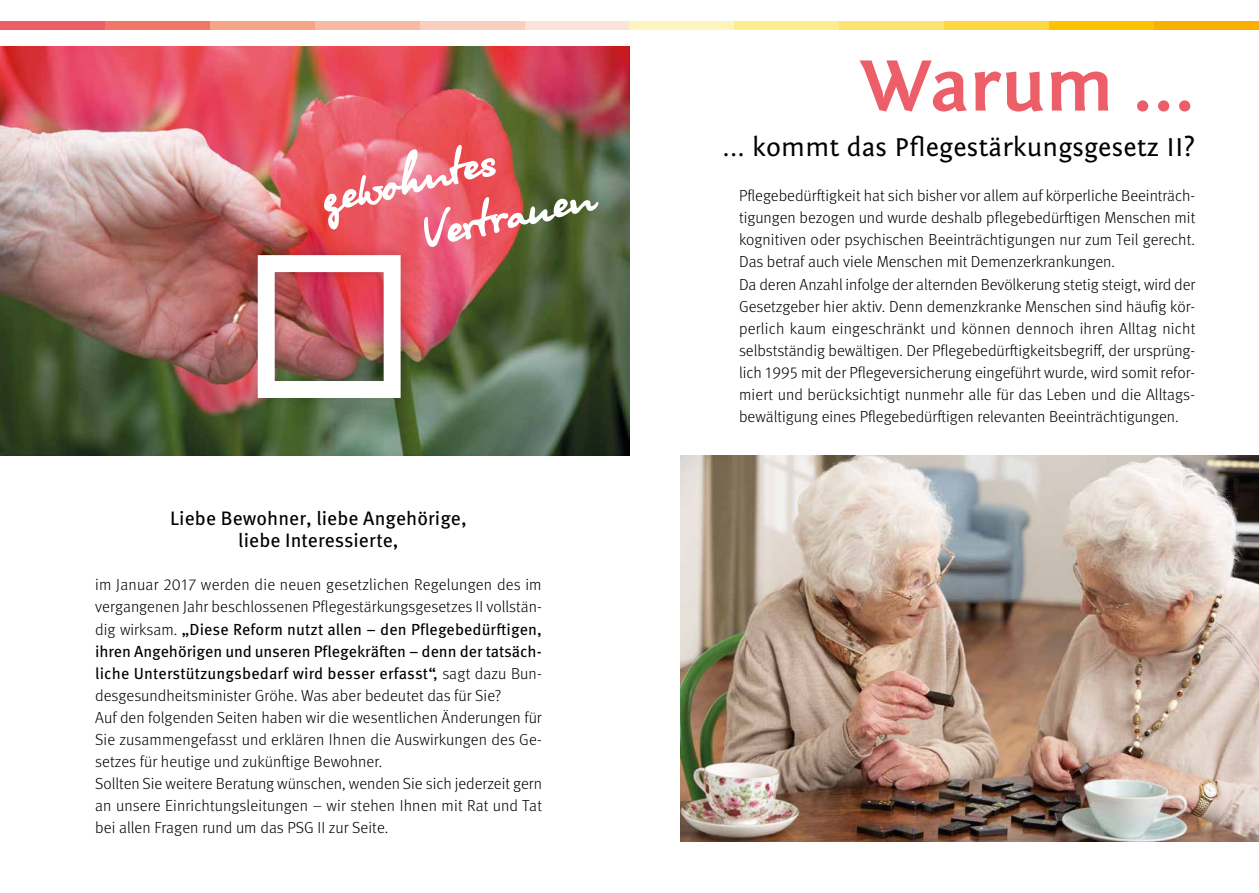
<style>
.page{position:relative;width:1259px;height:893px;background:#fff}
.page>*{position:absolute;margin:0;border:0;box-sizing:border-box;transform-origin:0 0}
.t1{font:700 75px "Fontin Sans CR";color:#ec5f68}
.t2{font:60.3px/57px "Olga";color:#fff}
.t3{font:27px "Fontin Sans CR";letter-spacing:.005em;color:#000}
.t4{font:19.5px/22px "Meta OT";letter-spacing:.005em;color:#000;text-align:center}
.t5{font:300 16.05px/22px "Meta OT";color:#000}
.s1{font-weight:400}
.s2{font-family:"Meta OT Norm";font-weight:400}
</style>
<div class="page">
<div style="left:315px;top:21px;width:105px;height:9px;background:#f8baa2"></div>
<div style="left:420px;top:21px;width:104px;height:9px;background:#facfbd"></div>
<div style="left:524px;top:21px;width:105px;height:9px;background:#fce3d7"></div>
<div style="left:0;top:21px;width:105px;height:9px;background:#ec5f68"></div>
<div style="left:105px;top:21px;width:105px;height:9px;background:#ee7767"></div>
<div style="left:210px;top:21px;width:105px;height:9px;background:#f5a488"></div>
<div style="left:839px;top:21px;width:105px;height:9px;background:#ffe271"></div>
<div style="left:734px;top:21px;width:105px;height:9px;background:#ffec8d"></div>
<div style="left:629px;top:21px;width:105px;height:9px;background:#fff4bb"></div>
<div style="left:944px;top:21px;width:105px;height:9px;background:#ffd744"></div>
<div style="left:1049px;top:21px;width:105px;height:9px;background:#fdc300"></div>
<div style="left:1154px;top:21px;width:105px;height:9px;background:#f9b000"></div>
<img style="left:0;top:47px;width:629px;height:408px">
<div style="left:245px;top:242px;width:168px;height:168px;background:#000;opacity:.2"></div>
<img style="left:680px;top:455px;width:579px;height:387px">
<h2 class="t2" style="left:403px;top:148px;width:177px;text-indent:-90px;rotate:-13deg">gewohntes<br>Vertrauen</h2>
<p class="t4" style="left:170px;top:507px;width:298px">Liebe Bewohner, liebe Angehörige, liebe Interessierte,</p>
<p class="t5" style="left:95px;top:574px;width:448px">im Januar 2017 werden die neuen gesetzlichen Regelungen des im vergangenen Jahr beschlossenen Pflegestärkungsgesetzes II vollstän&shy;dig wirksam. <span class="s1">„Diese Reform nutzt allen – den Pflegebedürftigen, ihren Angehörigen und unseren Pflegekräften – denn der tatsäch&shy;liche Unterstützungsbedarf wird besser erfasst“</span><span class="s2">,</span> sagt dazu Bun&shy;desgesundheitsminister Gröhe. Was aber bedeutet das für Sie?<br>Auf den folgenden Seiten haben wir die wesentlichen Änderungen für Sie zusammengefasst und erklären Ihnen die Auswirkungen des Ge&shy;setzes für heutige und zukünftige Bewohner.<br>Sollten Sie weitere Beratung wünschen, wenden Sie sich jederzeit gern an unsere Einrichtungsleitungen – wir stehen Ihnen mit Rat und Tat bei allen Fragen rund um das PSG II zur Seite.</p>
<h1 class="t1" style="left:859px;top:45px;width:337px">Warum ...</h1>
<h3 class="t3" style="left:722px;top:133px;width:474px">... kommt das Pflegestärkungsgesetz II?</h3>
<p class="t5" style="left:739px;top:185px;width:458px">Pflegebedürftigkeit hat sich bisher vor allem auf körperliche Beeinträch&shy;tigungen bezogen und wurde deshalb pflegebedürftigen Menschen mit kognitiven oder psychischen Beeinträchtigungen nur zum Teil gerecht.<br>Das betraf auch viele Menschen mit Demenzerkrankungen.<br>Da deren Anzahl infolge der alternden Bevölkerung stetig steigt, wird der Gesetzgeber hier aktiv. Denn demenzkranke Menschen sind häufig kör&shy;perlich kaum eingeschränkt und können dennoch ihren Alltag nicht selbstständig bewältigen. Der Pflegebedürftigkeitsbegriff, der ursprüng&shy;lich 1995 mit der Pflegeversicherung eingeführt wurde, wird somit refor&shy;miert und berücksichtigt nunmehr alle für das Leben und die Alltags&shy;bewältigung eines Pflegebedürftigen relevanten Beeinträchtigungen.</p>
</div>
